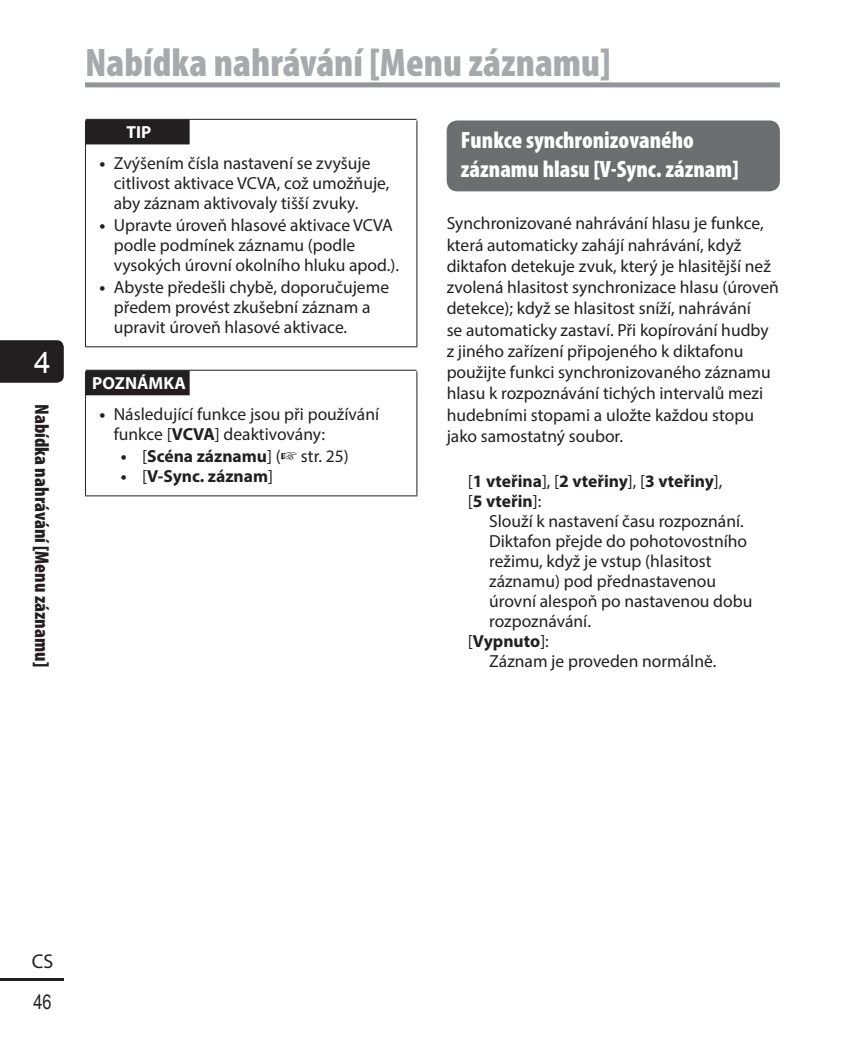
<style>
.page{position:relative;width:865px;height:1049px;background:#fff}
.page>*{position:absolute;margin:0;border:0;box-sizing:border-box;transform-origin:0 0}
.t1{font:900 condensed 40px "Myriad Pro";color:#a7a9ac}
.t2{font:30px "Arial";color:#fff}
.t3{font:900 condensed 23.75px/28.8px "Myriad Pro";color:#fff}
.t4{font:900 condensed 20px "Myriad Pro";color:#231f20}
.t5{font:20px "Arial Narrow";color:#231f20}
.t6{font:20px "Myriad Pro";color:#231f20}
.t7{font:17.5px/21.2px "Myriad Pro";color:#231f20}
.t8{font:700 17.5px/20px "Myriad Pro";color:#231f20}
.t9{font:700 17.5px "Myriad Pro";color:#fff}
.s1{font-weight:700}
.s2{font-weight:400}
</style>
<div class="page">
<div style="left:0;top:340px;width:64px;height:43px;background:#231f20"></div>
<hr style="left:0;top:978px;width:64px;height:3px;background:#231f20">
<div style="left:85px;top:82px;width:695px;height:5px;background:#939598"></div>
<svg style="left:85px;top:120px;width:1px;height:29px"></svg>
<svg style="left:416px;top:120px;width:1px;height:29px"></svg>
<hr style="left:85px;top:149px;width:1px;height:197px;background:#231f20">
<hr style="left:416px;top:149px;width:1px;height:197px;background:#231f20">
<hr style="left:85px;top:346px;width:332px;height:1px;background:#231f20">
<hr style="left:86px;top:119px;width:330px;height:1px;background:#231f20">
<div style="left:86px;top:119px;width:104px;height:25px;background:#231f20"></div>
<svg style="left:85px;top:371px;width:1px;height:29px"></svg>
<svg style="left:416px;top:371px;width:1px;height:29px"></svg>
<hr style="left:85px;top:400px;width:1px;height:95px;background:#231f20">
<hr style="left:416px;top:400px;width:1px;height:95px;background:#231f20">
<hr style="left:85px;top:495px;width:332px;height:1px;background:#231f20">
<hr style="left:86px;top:370px;width:330px;height:1px;background:#231f20">
<div style="left:86px;top:370px;width:104px;height:25px;background:#231f20"></div>
<div style="left:446px;top:120px;width:334px;height:71px;background:#6d6e70;border-radius:11px"></div>
<h2 class="t2" style="left:34px;top:346px;width:18px">4</h2>
<p class="t4" style="left:49px;top:404px;width:264px;rotate:90deg">Nabídka nahrávání [Menu záznamu]</p>
<h1 class="t1" style="left:85px;top:47px;width:527px">Nabídka nahrávání [Menu záznamu]</h1>
<p class="t9" style="left:127px;top:126px;width:26px">TIP</p>
<p class="t7" style="left:114px;top:154px;width:277px;line-height:20px;text-indent:-14px"><span class="s1">•</span> Zvýšením čísla nastavení se zvyšuje citlivost aktivace VCVA, což umožňuje, aby záznam aktivovaly tišší zvuky.</p>
<p class="t7" style="left:114px;top:216px;width:287px;line-height:20px;text-indent:-14px"><span class="s1">•</span> Upravte úroveň hlasové aktivace VCVA podle podmínek záznamu (podle vysokých úrovní okolního hluku apod.).</p>
<p class="t7" style="left:114px;top:278px;width:277px;line-height:20px;text-indent:-14px"><span class="s1">•</span> Abyste předešli chybě, doporučujeme předem provést zkušební záznam a upravit úroveň hlasové aktivace.</p>
<p class="t9" style="left:92px;top:376px;width:95px">POZNÁMKA</p>
<p class="t7" style="left:114px;top:405px;width:267px;line-height:20px;text-indent:-14px"><span class="s1">•</span> Následující funkce jsou při používání funkce [<span class="s1">VCVA</span>] deaktivovány:</p>
<p class="t8" style="left:121px;top:447px;width:229px">• <span class="s2">[</span>Scéna záznamu<span class="s2">] (</span>☞ <span class="s2">str. 25)</span></p>
<p class="t8" style="left:121px;top:467px;width:154px">• <span class="s2">[</span>V-Sync. záznam<span class="s2">]</span></p>
<h3 class="t3" style="left:461px;top:128px;width:279px">Funkce synchronizovaného záznamu hlasu [V-Sync. záznam]</h3>
<p class="t7" style="left:446px;top:214px;width:334px">Synchronizované nahrávání hlasu je funkce, která automaticky zahájí nahrávání, když diktafon detekuje zvuk, který je hlasitější než zvolená hlasitost synchronizace hlasu (úroveň detekce); když se hlasitost sníží, nahrávání<br>se automaticky zastaví. Při kopírování hudby z jiného zařízení připojeného k diktafonu použijte funkci synchronizovaného záznamu hlasu k rozpoznávání tichých intervalů mezi hudebními stopami a uložte každou stopu jako samostatný soubor.</p>
<p class="t8" style="left:468px;top:472px;width:256px"><span class="s2">[</span>1 vteřina<span class="s2">], [</span>2 vteřiny<span class="s2">], [</span>3 vteřiny<span class="s2">], [</span>5 vteřin<span class="s2">]:</span></p>
<p class="t7" style="left:489px;top:511px;width:256px">Slouží k nastavení času rozpoznání.</p>
<p class="t7" style="left:489px;top:531px;width:259px">Diktafon přejde do pohotovostního</p>
<p class="t7" style="left:489px;top:551px;width:224px">režimu, když je vstup (hlasitost</p>
<p class="t7" style="left:489px;top:571px;width:228px">záznamu) pod přednastavenou</p>
<p class="t7" style="left:489px;top:591px;width:265px">úrovní alespoň po nastavenou dobu</p>
<p class="t7" style="left:489px;top:611px;width:103px">rozpoznávání.</p>
<p class="t8" style="left:468px;top:632px;width:82px"><span class="s2">[</span>Vypnuto<span class="s2">]:</span></p>
<p class="t7" style="left:489px;top:651px;width:228px">Záznam je proveden normálně.</p>
<p class="t6" style="left:32px;top:953px;width:23px">CS</p>
<p class="t5" style="left:33px;top:991px;width:20px">46</p>
</div>
